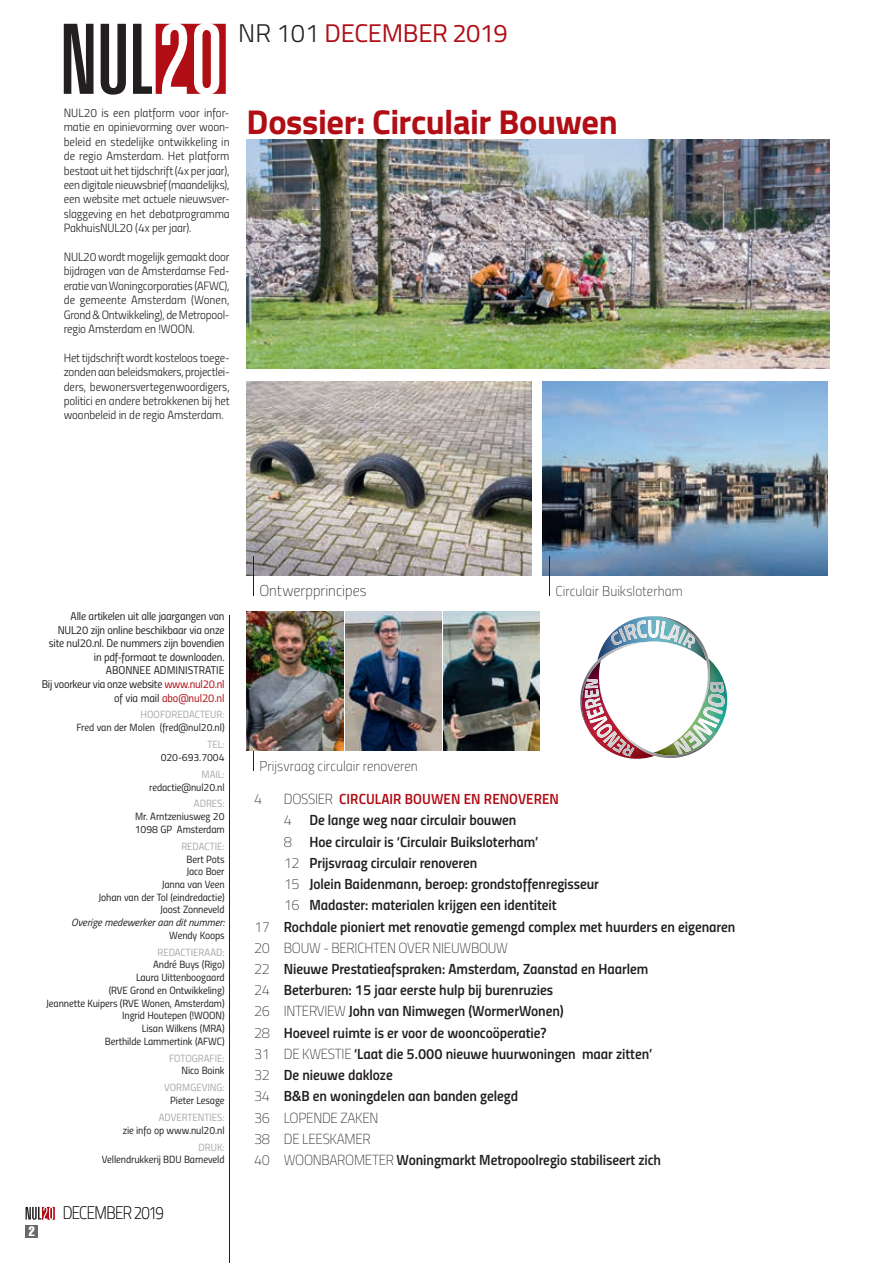
<style>
.page{position:relative;width:893px;height:1263px;background:#fff}
.page>*{position:absolute;margin:0;border:0;box-sizing:border-box;transform-origin:0 0}
.t1{font:700 34.5px "Titillium";letter-spacing:-.015em;color:#b00d15}
.t2{font:25.5px "Titillium";letter-spacing:-.01em;color:#b00d15}
.t3{font:100 18px "Titillium";letter-spacing:-.045em;color:#231f20;scale:.84 1}
.t4{font:15.75px "Titillium Thin Upright";color:#231f20}
.t5{font:14.7px/21.3px "Titillium Semibold Upright";letter-spacing:-.005em;color:#231f20}
.t6{font:14.7px "Titillium Semibold Upright";letter-spacing:.005em;color:#b00d15}
.t7{font:14.55px/21.3px "Titillium Thin Upright";letter-spacing:-.02em;color:#231f20}
.t8{font:14.25px "Titillium Thin Upright";color:#231f20}
.t9{font:13.5px "Titillium Regular Upright";color:#fff;scale:.9 1}
.t10{font:12px/14.4px "Titillium Light Upright";letter-spacing:-.01em;color:#231f20;text-align:justify}
.t11{font:11.25px/13.6px "Titillium Regular Upright";letter-spacing:-.015em;color:#231f20;text-align:right}
.t12{font:10.5px/12.8px "Titillium Regular Upright";letter-spacing:-.01em;color:#231f20;text-align:right}
.t13{font:10.5px "Titillium Regular Upright";color:#a8a9ad}
.t14{font:italic 10.5px "Titillium";letter-spacing:-.01em;color:#231f20}
.s1{font-weight:300;color:#231f20}
.s2{color:#b00d15}
.s3{font-family:"Titillium Thin Upright";font-size:14.55px;color:#231f20}
.s4{font-family:"Titillium Thin Upright";font-size:14.55px}
</style>
<div class="page">
<svg style="left:26px;top:1207px;width:29px;height:13px"></svg>
<div style="left:26px;top:1225px;width:12px;height:12px;background:#69696c"></div>
<img style="left:247px;top:382px;width:284px;height:193px">
<img style="left:543px;top:382px;width:285px;height:193px">
<img style="left:247px;top:139px;width:582px;height:229px">
<hr style="left:253px;top:557px;width:1px;height:39px;background:#231f20">
<hr style="left:549px;top:557px;width:1px;height:39px;background:#231f20">
<hr style="left:253px;top:732px;width:1px;height:39px;background:#231f20">
<hr style="left:229px;top:616px;width:1px;height:647px;background:#231f20">
<svg style="left:64px;top:24px;width:30px;height:70px"></svg>
<svg style="left:101px;top:24px;width:25px;height:71px"></svg>
<svg style="left:133px;top:24px;width:93px;height:70px"></svg>
<img style="left:247px;top:611px;width:96px;height:140px">
<img style="left:345px;top:611px;width:96px;height:140px">
<img style="left:444px;top:611px;width:96px;height:140px">
<svg style="left:580px;top:616px;width:145px;height:142px"></svg>
<img style="left:674px;top:737px;width:17px;height:17px">
<h2 class="t2" style="left:238px;top:14px;width:271px"><span class="s1">NR 101</span> DECEMBER 2019</h2>
<p class="t10" style="left:64px;top:105px;width:167px">NUL20 is een platform voor infor&shy;matie en opinievorming over woon&shy;beleid en stedelijke ontwikkeling in de regio Amsterdam. Het platform bestaat uit het tijdschrift (4x per jaar), een digitale nieuwsbrief (maandelijks), een website met actuele nieuwsver&shy;slaggeving en het debatprogramma PakhuisNUL20 (4x per jaar).</p>
<p class="t10" style="left:64px;top:249px;width:167px">NUL20 wordt mogelijk gemaakt door bijdragen van de Amsterdamse Fed&shy;eratie van Woningcorporaties (AFWC), de gemeente Amsterdam (Wonen, Grond &amp; Ontwikkeling), de Metropool&shy;regio Amsterdam en !WOON.</p>
<p class="t10" style="left:64px;top:350px;width:167px">Het tijdschrift wordt kosteloos toege&shy;zonden aan beleidsmakers, projectlei&shy;ders, bewonersvertegenwoordigers, politici en andere betrokkenen bij het woonbeleid in de regio Amsterdam.</p>
<h1 class="t1" style="left:247px;top:95px;width:373px">Dossier: Circulair Bouwen</h1>
<p class="t11" style="left:42px;top:608px;width:184px">Alle artikelen uit alle jaargangen van NUL20 zijn online beschikbaar via onze site nul20.nl. De nummers zijn bovendien in pdf-formaat te downloaden.<br>ABONNEE ADMINISTRATIE<br>Bij voorkeur via onze website <span class="s2">www.nul20.nl </span>of via mail <span class="s2">abo@nul20.nl</span></p>
<p class="t13" style="left:141px;top:707px;width:85px">HOOFDREDACTEUR:</p>
<p class="t12" style="left:76px;top:720px;width:150px">Fred van der Molen (fred@nul20.nl)</p>
<p class="t13" style="left:208px;top:737px;width:18px">TEL:</p>
<p class="t12" style="left:161px;top:750px;width:65px">020-693.7004</p>
<p class="t13" style="left:201px;top:766px;width:25px">MAIL:</p>
<p class="t12" style="left:149px;top:780px;width:77px">redactie@nul20.nl</p>
<p class="t13" style="left:194px;top:796px;width:32px">ADRES:</p>
<p class="t12" style="left:135px;top:809px;width:91px;text-align:left">Mr. Arntzeniusweg 20<br>1098 GP Amsterdam</p>
<p class="t13" style="left:181px;top:838px;width:45px">REDACTIE:</p>
<p class="t12" style="left:98px;top:852px;width:128px">Bert Pots<br>Jaco Boer<br>Janna van Veen<br>Johan van der Tol (eindredactie)<br>Joost Zonneveld</p>
<p class="t14" style="left:71px;top:915px;width:155px">Overige medewerker aan dit nummer:</p>
<p class="t12" style="left:169px;top:928px;width:57px">Wend y Koops</p>
<p class="t13" style="left:157px;top:944px;width:69px">REDACTIERAAD:</p>
<p class="t12" style="left:46px;top:958px;width:180px">André Buys (Rigo)<br>Laura Uittenboogaard<br>(RVE Grond en Ontwikkeling)<br>Jeannette Kuipers (RVE Wonen, Amsterdam)<br>Ingrid Houtepen (!WOON)<br>Lisan Wilkens (MRA)<br>Berthilde Lammertink (AFWC)</p>
<p class="t13" style="left:169px;top:1050px;width:57px">FOTOGRAFIE:</p>
<p class="t12" style="left:182px;top:1064px;width:45px">Nico Boink</p>
<p class="t13" style="left:164px;top:1080px;width:62px">VORMGEVING:</p>
<p class="t12" style="left:170px;top:1093px;width:56px">Pieter Lesage</p>
<p class="t13" style="left:159px;top:1109px;width:67px">ADVERTENTIES:</p>
<p class="t12" style="left:123px;top:1123px;width:103px">zie info op www.nul20.nl</p>
<p class="t13" style="left:198px;top:1139px;width:28px">DRUK:</p>
<p class="t12" style="left:102px;top:1153px;width:124px">Vellendrukkerij BDU Barneveld</p>
<p class="t9" style="left:28px;top:1220px;width:9px">2</p>
<h3 class="t3" style="left:63px;top:1200px;width:122px">DECEMBER 2019</h3>
<h3 class="t4" style="left:259px;top:579px;width:109px">Ontwerpprincipes</h3>
<p class="t8" style="left:555px;top:581px;width:129px">Circulair Buiksloterham</p>
<p class="t8" style="left:259px;top:756px;width:160px">Prijsvraag circulair renoveren</p>
<p class="t7" style="left:254px;top:788px;width:10px">4</p>
<p class="t6" style="left:284px;top:788px;width:277px"><span class="s3">DOSSIER</span> CIRCULAIR BOUWEN EN RENOVEREN</p>
<p class="t5" style="left:284px;top:809px;width:234px"><span class="s4">4</span> De lange weg naar circulair bouwen</p>
<p class="t5" style="left:284px;top:830px;width:256px"><span class="s4">8</span> Hoe circulair is ‘Circulair Buiksloterham’</p>
<p class="t5" style="left:284px;top:851px;width:195px"><span class="s4">12</span> Prijsvraag circulair renoveren</p>
<p class="t5" style="left:284px;top:872px;width:317px"><span class="s4">15</span> Jolein Baidenmann, beroep: grondstoffenregisseur</p>
<p class="t5" style="left:284px;top:894px;width:274px"><span class="s4">16</span> Madaster: materialen krijgen een identiteit</p>
<p class="t5" style="left:254px;top:915px;width:483px"><span class="s4">17</span> Rochdale pioniert met renovatie gemengd complex met huurders en eigenaren</p>
<p class="t7" style="left:254px;top:936px;width:256px">20 BOUW - BERICHTEN OVER NIEUWBOUW</p>
<p class="t5" style="left:254px;top:957px;width:400px"><span class="s4">22</span> Nieuwe Prestatieafspraken: Amsterdam, Zaanstad en Haarlem <span class="s4">24</span> Beterburen: 15 jaar eerste hulp bij burenruzies<br><span class="s4">26 INTERVIEW</span> John van Nimwegen (WormerWonen)<br><span class="s4">28</span> Hoeveel ruimte is er voor de wooncoöperatie?<br><span class="s4">31 DE KWESTIE</span> ‘Laat die 5.000 nieuwe huurwoningen maar zitten’ <span class="s4">32</span> De nieuwe dakloze<br><span class="s4">34</span> B&amp;B en woningdelen aan banden gelegd</p>
<p class="t7" style="left:254px;top:1106px;width:126px">36 LOPENDE ZAKEN<br>38 DE LEESKAMER</p>
<p class="t5" style="left:254px;top:1148px;width:409px"><span class="s4">40 WOONBAROMETER</span> Woningmarkt Metropoolregio stabiliseert zich</p>
</div>
